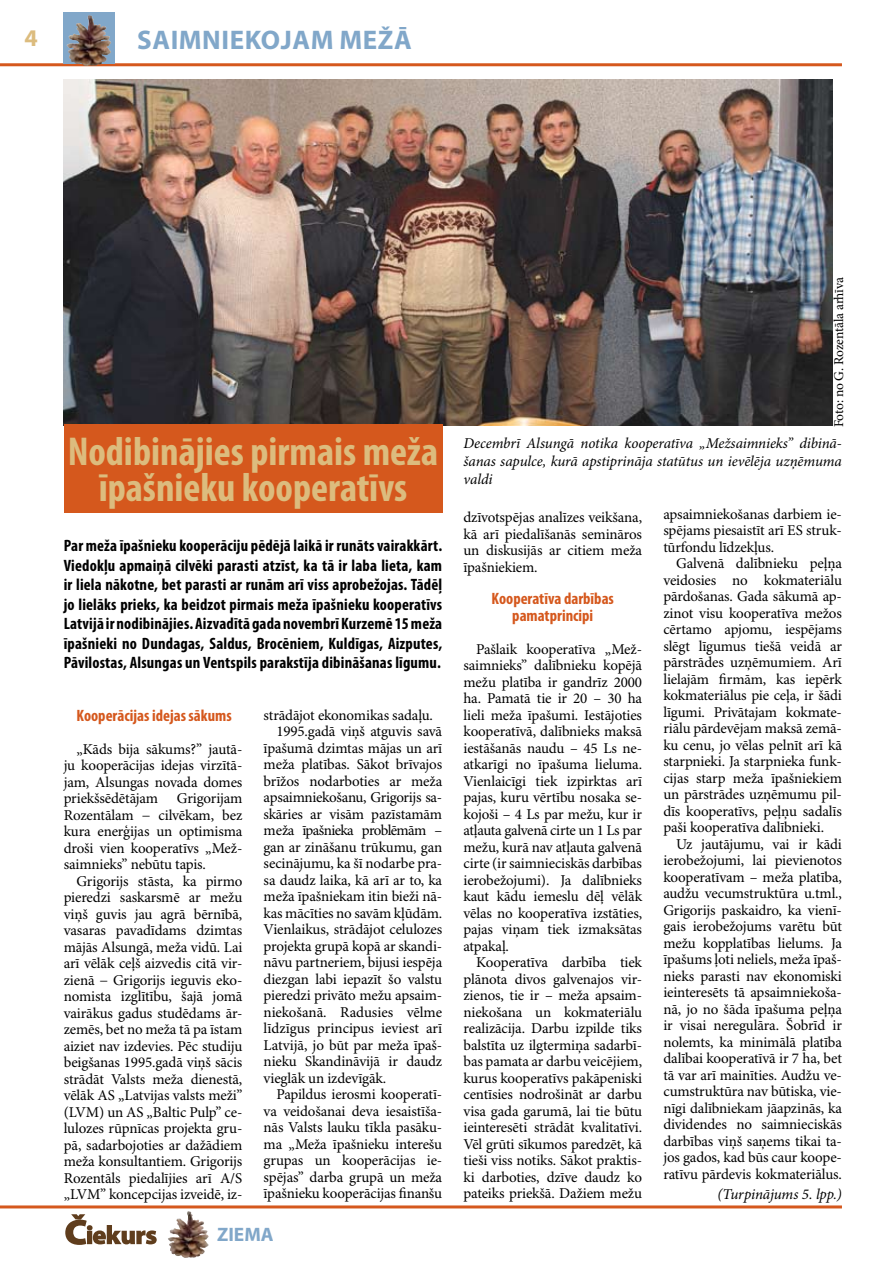
<style>
.page{position:relative;width:893px;height:1263px;background:#fff}
.page>*{position:absolute;margin:0;border:0;box-sizing:border-box;transform-origin:0 0}
.t1{font:700 condensed 40.5px/36px "Myriad Pro";color:#dcbc7e;text-align:center}
.t2{font:700 27px "Myriad Pro";letter-spacing:.02em;color:#81a7c9}
.t3{font:700 24px "Myriad Pro";color:#dcbc7e}
.t4{font:700 19.5px "Myriad Pro";color:#81a7c9}
.t5{font:700 condensed 16.5px/19.5px "Myriad Pro";letter-spacing:.01em;color:#000;text-align:justify}
.t6{font:700 condensed 16.5px/16.5px "Myriad Pro";color:#d5581d;text-align:center}
.t7{font:15px/16.5px "Minion Pro";letter-spacing:-.01em;color:#000;text-align:justify}
.t8{font:italic 15px/18px "Minion Pro";letter-spacing:-.01em;color:#000;text-align:justify}
.t9{font:15px "Minion Pro";letter-spacing:-.04em;color:#000}
.t10{font:13.5px "Minion Pro";letter-spacing:-.015em;color:#000}
</style>
<div class="page">
<hr style="left:0;top:63px;width:842px;height:3px;background:#d5581d">
<hr style="left:0;top:1205px;width:842px;height:3px;background:#d5581d">
<svg style="left:64px;top:13px;width:51px;height:51px;background:#787980"></svg>
<img style="left:69px;top:15px;width:20px;height:21px">
<img style="left:170px;top:1211px;width:18px;height:26px">
<svg style="left:65px;top:1214px;width:92px;height:31px"></svg>
<img style="left:64px;top:79px;width:768px;height:346px">
<div style="left:64px;top:424px;width:378px;height:88px;background:#d5581d"></div>
<h3 class="t3" style="left:24px;top:22px;width:15px">4</h3>
<h2 class="t2" style="left:137px;top:22px;width:276px">SAIMNIEKOJAM MEŽĀ</h2>
<h1 class="t1" style="left:68px;top:433px;width:372px">Nodibinājies pirmais meža īpašnieku kooperatīvs</h1>
<p class="t5" style="left:64px;top:536px;width:380px">Par meža īpašnieku kooperāciju pēdējā laikā ir runāts vairakkārt.<br>Viedokļu apmaiņā cilvēki parasti atzīst, ka tā ir laba lieta, kam ir liela nākotne, bet parasti ar runām arī viss aprobežojas. Tādēļ jo lielāks prieks, ka beidzot pirmais meža īpašnieku kooperatīvs Latvijā ir nodibinājies. Aizvadītā gada novembrī Kurzemē 15 meža īpašnieki no Dundagas, Saldus, Brocēniem, Kuldīgas, Aizputes, Pāvilostas, Alsungas un Ventspils parakstīja dibināšanas līgumu.</p>
<p class="t6" style="left:77px;top:707px;width:157px">Kooperācijas idejas sākums</p>
<p class="t7" style="left:64px;top:741px;width:180px;text-indent:13px">„Kāds bija sākums?” jautā&shy;ju kooperācijas idejas virzītā&shy;jam, Alsungas novada domes priekšsēdētājam</p>
<p class="t7" style="left:64px;top:791px;width:180px;text-indent:113px">Grigorijam Rozentālam − cilvēkam, bez kura enerģijas un optimisma droši vien kooperatīvs „Mež&shy;saimnieks” nebūtu tapis.</p>
<p class="t7" style="left:64px;top:873px;width:180px;text-indent:13px">Grigorijs stāsta, ka pirmo pieredzi saskarsmē ar mežu viņš guvis jau agrā bērnībā, vasaras pavadīdams dzimtas mājās Alsungā, meža vidū. Lai arī vēlāk ceļš aizvedis citā vir&shy;zienā − Grigorijs ieguvis eko&shy;nomista izglītību, šajā jomā vairākus gadus studēdams ār&shy;zemēs, bet no meža tā pa īstam aiziet nav izdevies. Pēc studiju beigšanas 1995.gadā viņš sācis strādāt Valsts meža dienestā, vēlāk AS „Latvijas valsts meži” (LVM) un AS „Baltic Pulp” ce&shy;lulozes rūpnīcas projekta gru&shy;pā, sadarbojoties ar dažādiem meža konsultantiem. Grigorijs Rozentāls piedalījies arī a/s „LVM” koncepcijas izveidē, iz-</p>
<p class="t7" style="left:264px;top:707px;width:171px">strādājot ekonomikas sadaļu.</p>
<p class="t7" style="left:276px;top:724px;width:167px">1995.gadā viņš atguvis savā</p>
<p class="t7" style="left:264px;top:740px;width:180px">īpašumā dzimtas mājas un arī</p>
<p class="t7" style="left:264px;top:757px;width:180px">meža platības. Sākot brīvajos</p>
<p class="t7" style="left:264px;top:773px;width:180px">brīžos nodarboties ar meža</p>
<p class="t7" style="left:264px;top:790px;width:180px">apsaimniekošanu, Grigorijs sa-</p>
<p class="t7" style="left:264px;top:806px;width:180px">skāries ar visām pazīstamām</p>
<p class="t9" style="left:264px;top:821px;width:180px">meža īpašnieka problēmām –</p>
<p class="t7" style="left:264px;top:839px;width:180px">gan ar zināšanu trūkumu, gan</p>
<p class="t7" style="left:264px;top:856px;width:180px">secinājumu, ka šī nodarbe pra-</p>
<p class="t7" style="left:264px;top:872px;width:180px">sa daudz laika, kā arī ar to, ka</p>
<p class="t7" style="left:264px;top:889px;width:180px">meža īpašniekam itin bieži nā-</p>
<p class="t7" style="left:264px;top:905px;width:180px">kas mācīties no savām kļūdām.</p>
<p class="t7" style="left:264px;top:922px;width:180px">Vienlaikus, strādājot celulozes</p>
<p class="t7" style="left:264px;top:938px;width:180px">projekta grupā kopā ar skandi-</p>
<p class="t7" style="left:264px;top:955px;width:180px">nāvu partneriem, bijusi iespēja</p>
<p class="t7" style="left:264px;top:971px;width:180px">diezgan labi iepazīt šo valstu</p>
<p class="t7" style="left:264px;top:988px;width:180px">pieredzi privāto mežu apsaim-</p>
<p class="t7" style="left:264px;top:1004px;width:180px">niekošanā. Radusies vēlme</p>
<p class="t7" style="left:264px;top:1021px;width:180px">līdzīgus principus ieviest arī</p>
<p class="t7" style="left:264px;top:1037px;width:180px">Latvijā, jo būt par meža īpaš-</p>
<p class="t7" style="left:264px;top:1054px;width:180px">nieku Skandināvijā ir daudz</p>
<p class="t7" style="left:264px;top:1070px;width:124px">vieglāk un izdevīgāk.</p>
<p class="t7" style="left:276px;top:1087px;width:167px">Papildus ierosmi kooperatī-</p>
<p class="t7" style="left:264px;top:1103px;width:180px">va veidošanai deva iesaistīša-</p>
<p class="t7" style="left:264px;top:1120px;width:180px">nās Valsts lauku tīkla pasāku-</p>
<p class="t7" style="left:264px;top:1136px;width:180px">ma „Meža īpašnieku interešu</p>
<p class="t7" style="left:264px;top:1153px;width:180px">grupas un kooperācijas ie-</p>
<p class="t7" style="left:264px;top:1169px;width:180px">spējas” darba grupā un meža</p>
<p class="t7" style="left:264px;top:1186px;width:180px">īpašnieku kooperācijas finanšu</p>
<h3 class="t4" style="left:217px;top:1221px;width:58px">ZIEMA</h3>
<p class="t10" style="left:831px;top:427px;width:152px;rotate:-90deg">Foto: no G. Rozentāla arhīva</p>
<p class="t8" style="left:463px;top:435px;width:380px">Decembrī Alsungā notika kooperatīva „Mežsaimnieks” dibinā&shy;šanas sapulce, kurā apstiprināja statūtus un ievēlēja uzņēmuma valdi</p>
<p class="t7" style="left:463px;top:510px;width:180px">dzīvotspējas analīzes veikšana, kā arī piedalīšanās semināros un diskusijās ar citiem meža īpašniekiem.</p>
<p class="t6" style="left:492px;top:590px;width:124px">Kooperatīva darbības pamatprincipi</p>
<p class="t7" style="left:463px;top:641px;width:180px;text-indent:13px">Pašlaik kooperatīva „Mež&shy;saimnieks” dalībnieku kopējā mežu platība ir gandrīz 2000 ha. Pamatā tie ir 20 – 30 ha lieli meža īpašumi. Iestājoties kooperatīvā, dalībnieks maksā iestāšanās naudu – 45 Ls ne&shy;atkarīgi no īpašuma lieluma.<br>Vienlaicīgi tiek izpirktas arī pajas, kuru vērtību nosaka se&shy;kojoši – 4 Ls par mežu, kur ir atļauta galvenā cirte un 1 Ls par mežu, kurā nav atļauta galvenā cirte (ir saimnieciskās darbības ierobežojumi). Ja dalībnieks kaut kādu iemeslu dēļ vēlāk vēlas no kooperatīva izstāties, pajas viņam tiek izmaksātas atpakaļ.</p>
<p class="t7" style="left:463px;top:955px;width:180px;text-indent:13px">Kooperatīva darbība tiek plānota divos galvenajos vir&shy;zienos, tie ir – meža apsaim&shy;niekošana un kokmateriālu realizācija. Darbu izpilde tiks balstīta uz ilgtermiņa sadarbī&shy;bas pamata ar darbu veicējiem, kurus kooperatīvs pakāpeniski centīsies nodrošināt ar darbu visa gada garumā, lai tie būtu ieinteresēti strādāt kvalitatīvi.<br>Vēl grūti sīkumos paredzēt, kā tieši viss notiks. Sākot praktis&shy;ki darboties, dzīve daudz ko pateiks priekšā. Dažiem mežu</p>
<p class="t7" style="left:663px;top:506px;width:180px">apsaimniekošanas darbiem ie&shy;spējams piesaistīt arī ES struk&shy;tūrfondu līdzekļus.</p>
<p class="t7" style="left:663px;top:556px;width:180px;text-indent:13px">Galvenā dalībnieku peļņa veidosies no kokmateriālu pārdošanas. Gada sākumā ap&shy;zinot visu kooperatīva mežos cērtamo apjomu, iespējams slēgt līgumus tiešā veidā ar pārstrādes uzņēmumiem. Arī lielajām firmām, kas iepērk kokmateriālus pie ceļa, ir šādi līgumi. Privātajam kokmate&shy;riālu pārdevējam maksā zemā&shy;ku cenu, jo vēlas pelnīt arī kā starpnieki. Ja starpnieka funk&shy;cijas starp meža īpašniekiem un pārstrādes uzņēmumu pil&shy;dīs kooperatīvs, peļņu sadalīs paši kooperatīva dalībnieki.</p>
<p class="t7" style="left:663px;top:836px;width:180px;text-indent:13px">Uz jautājumu, vai ir kādi ierobežojumi, lai pievienotos kooperatīvam – meža platība, audžu vecumstruktūra u.tml., Grigorijs paskaidro, ka vienī&shy;gais ierobežojums varētu būt mežu kopplatības lielums. Ja īpašums ļoti neliels, meža īpaš&shy;nieks parasti nav ekonomiski ieinteresēts tā apsaimniekoša&shy;nā, jo no šāda īpašuma peļņa ir visai neregulāra. Šobrīd ir nolemts, ka minimālā platība dalībai kooperatīvā ir 7 ha, bet tā var arī mainīties. Audžu ve&shy;cumstruktūra nav būtiska, vie&shy;nīgi dalībniekam jāapzinās, ka dividendes no saimnieciskās darbības viņš saņems tikai ta&shy;jos gados, kad būs caur koope&shy;ratīvu pārdevis kokmateriālus.</p>
<p class="t8" style="left:717px;top:1185px;width:126px">(Turpinājums 5. lpp.)</p>
</div>
